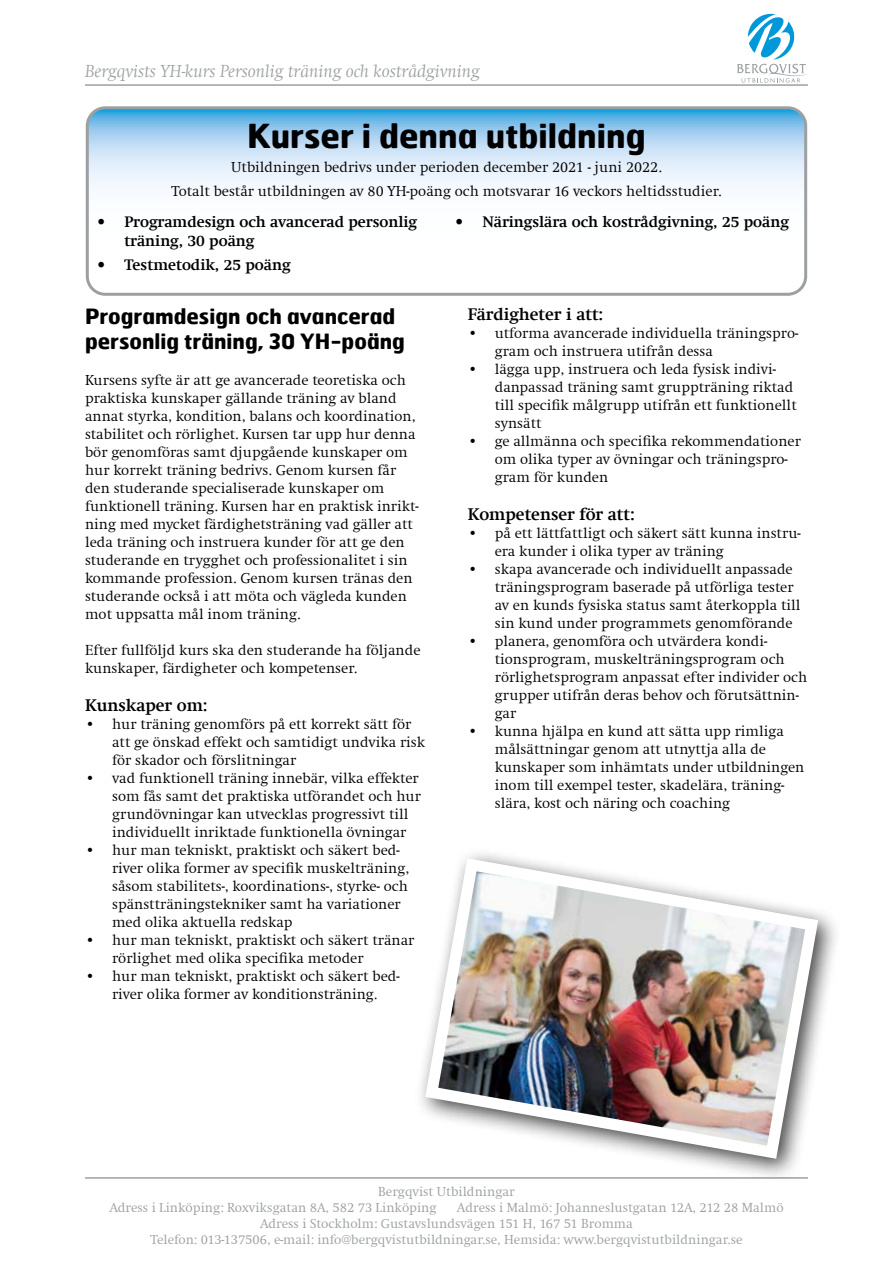
<style>
.page{position:relative;width:893px;height:1263px;background:#fff}
.page>*{position:absolute;margin:0;border:0;box-sizing:border-box;transform-origin:0 0}
.t1{font:700 33px "Hermes";color:#000}
.t2{font:700 21px/25.2px "Hermes";color:#000}
.t3{font:italic 300 18px "Swift";color:#9ca0a2}
.t4{font:700 16.5px "Swift";color:#000}
.t5{font:300 15px/18px "Swift";color:#000}
.t6{font:700 15px/19.5px "Swift";color:#000}
.t7{font:300 13.5px/16.2px "Swift";color:#9ca0a2}
</style>
<div class="page">
<hr style="left:85px;top:84px;width:723px;height:2px;background:#9ca0a2">
<hr style="left:85px;top:1177px;width:723px;height:2px;background:#9ca0a2">
<svg style="left:737px;top:14px;width:70px;height:69px"></svg>
<div style="left:414px;top:847px;width:427px;height:335px;background:#000;opacity:.75"></div>
<img style="left:419px;top:852px;width:406px;height:313px">
<svg style="left:90px;top:110px;width:713px;height:182px"></svg>
<div style="left:86px;top:106px;width:721px;height:190px;border:3px solid #9ca0a2;border-radius:18px"></div>
<p class="t3" style="left:85px;top:62px;width:396px">Bergqvists YH-kurs Personlig träning och kostrådgivning</p>
<h1 class="t1" style="left:247px;top:115px;width:400px">Kurser i denna utbildning</h1>
<p class="t5" style="left:171px;top:156px;width:552px;line-height:24px;text-align:center">Utbildningen bedrivs under perioden december 2021 - juni 2022.<br>Totalt består utbildningen av 80 YH-poäng och motsvarar 16 veckors heltidsstudier.</p>
<p class="t6" style="left:124px;top:212px;width:294px;text-indent:-27px">• Programdesign och avancerad personlig träning, 30 poäng</p>
<p class="t6" style="left:97px;top:255px;width:195px">• Testmetodik, 25 poäng</p>
<p class="t6" style="left:455px;top:212px;width:335px">• Näringslära och kostrådgivning, 25 poäng</p>
<h2 class="t2" style="left:85px;top:303px;width:321px">Programdesign och avancerad personlig träning, 30 YH-poäng</h2>
<p class="t5" style="left:85px;top:372px;width:335px">Kursens syfte är att ge avancerade teoretiska och praktiska kunskaper gällande träning av bland annat styrka, kondition, balans och koordination, stabilitet och rörlighet. Kursen tar upp hur denna bör genomföras samt djupgående kunskaper om hur korrekt träning bedrivs. Genom kursen får den studerande specialiserade kunskaper om funktionell träning. Kursen har en praktisk inrikt&shy;ning med mycket färdighetsträning vad gäller att leda träning och instruera kunder för att ge den studerande en trygghet och professionalitet i sin kommande profession. Genom kursen tränas den studerande också i att möta och vägleda kunden mot uppsatta mål inom träning.</p>
<p class="t5" style="left:85px;top:642px;width:337px">Efter fullföljd kurs ska den studerande ha följande kunskaper, färdigheter och kompetenser.</p>
<p class="t4" style="left:85px;top:696px;width:124px">Kunskaper om:</p>
<p class="t5" style="left:112px;top:715px;width:315px;text-indent:-27px">• hur träning genomförs på ett korrekt sätt för att ge önskad effekt och samtidigt undvika risk för skador och förslitningar</p>
<p class="t5" style="left:112px;top:769px;width:310px;text-indent:-27px">• vad funktionell träning innebär, vilka effekter som fås samt det praktiska utförandet och hur grundövningar kan utvecklas progressivt till individuellt inriktade funktionella övningar</p>
<p class="t5" style="left:112px;top:841px;width:299px;text-indent:-27px">• hur man tekniskt, praktiskt och säkert bed&shy;river olika former av specifik muskelträning, såsom stabilitets-, koordinations-, styrke- och spänstträningstekniker samt ha variationer med olika aktuella redskap</p>
<p class="t5" style="left:112px;top:931px;width:304px;text-indent:-27px">• hur man tekniskt, praktiskt och säkert tränar rörlighet med olika specifika metoder</p>
<p class="t5" style="left:85px;top:967px;width:316px;text-align:center">• hur man tekniskt, praktiskt och säkert bed&shy;river olika former av konditionsträning.</p>
<p class="t4" style="left:468px;top:304px;width:137px">Färdigheter i att:</p>
<p class="t5" style="left:495px;top:324px;width:305px;text-indent:-27px">• utforma avancerade individuella träningspro&shy;gram och instruera utifrån dessa</p>
<p class="t5" style="left:495px;top:360px;width:303px;text-indent:-27px">• lägga upp, instruera och leda fysisk indivi&shy;danpassad träning samt gruppträning riktad till specifik målgrupp utifrån ett funktionellt synsätt</p>
<p class="t5" style="left:495px;top:432px;width:308px;text-indent:-27px">• ge allmänna och specifika rekommendationer om olika typer av övningar och träningspro&shy;gram för kunden</p>
<p class="t4" style="left:468px;top:504px;width:169px">Kompetenser för att:</p>
<p class="t5" style="left:495px;top:524px;width:307px;text-indent:-27px">• på ett lättfattligt och säkert sätt kunna instru&shy;era kunder i olika typer av träning</p>
<p class="t5" style="left:495px;top:560px;width:307px;text-indent:-27px">• skapa avancerade och individuellt anpassade träningsprogram baserade på utförliga tester av en kunds fysiska status samt återkoppla till sin kund under programmets genomförande</p>
<p class="t5" style="left:495px;top:632px;width:314px;text-indent:-27px">• planera, genomföra och utvärdera kondi&shy;tionsprogram, muskelträningsprogram och rörlighetsprogram anpassat efter individer och grupper utifrån deras behov och förutsättnin&shy;gar</p>
<p class="t5" style="left:495px;top:722px;width:311px;text-indent:-27px">• kunna hjälpa en kund att sätta upp rimliga målsättningar genom att utnyttja alla de kunskaper som inhämtats under utbildningen inom till exempel tester, skadelära, träning&shy;slära, kost och näring och coaching</p>
<p class="t7" style="left:109px;top:1183px;width:407px;text-indent:269px">Bergqvist Utbildningar<br>Adress i Linköping: Roxviksgatan 8A, 582 73 Linköping</p>
<p class="t7" style="left:457px;top:1199px;width:328px">Adress i Malmö: Johanneslustgatan 12A, 212 28 Malmö</p>
<p class="t7" style="left:260px;top:1216px;width:374px">Adress i Stockholm: Gustavslundsvägen 151 H, 167 51 Bromma</p>
<p class="t7" style="left:150px;top:1232px;width:594px">Telefon: 013-137506, e-mail: info@bergqvistutbildningar.se, Hemsida: www.bergqvistutbildningar.se</p>
</div>
